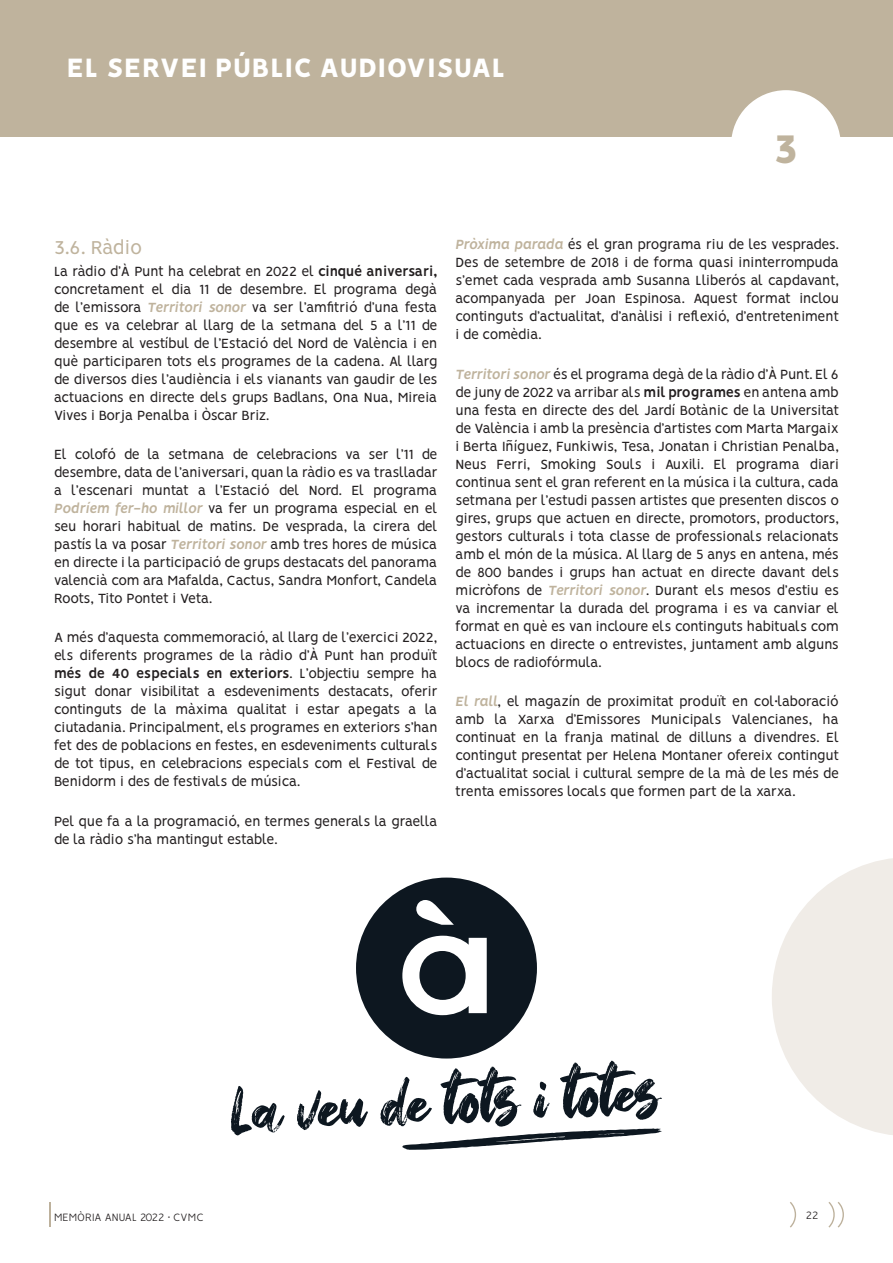
<style>
.page{position:relative;width:893px;height:1263px;background:#fff}
.page>*{position:absolute;margin:0;border:0;box-sizing:border-box;transform-origin:0 0}
.t1{font:800 45px "Vision";color:#bfb39d}
.TITOL_APARTAT-_SEGON{font:800 30px "Vision";color:#fff}
.TITOL_SUBAPARTAT{font:21px "Vision";letter-spacing:-.025em;color:#bfb39d}
.nom-programa{font:15px/18px "Vision";letter-spacing:-.03em;color:#231f20;text-align:justify}
.t2{font:300 12px "Vision";color:#231f20}
.s1{font-weight:700}
.s2{font-weight:700;font-style:italic;color:#bfb39d}
</style>
<div class="page">
<svg style="left:772px;top:858px;width:121px;height:277px"></svg>
<div style="left:0;top:0;width:893px;height:137px;background:#bfb39d"></div>
<div style="left:731px;top:90px;width:110px;height:110px;background:#fff;border-radius:50%"></div>
<svg style="left:49px;top:1202px;width:1px;height:25px"></svg>
<svg style="left:828px;top:1202px;width:16px;height:25px"></svg>
<svg style="left:790px;top:1202px;width:6px;height:25px"></svg>
<svg style="left:231px;top:1086px;width:54px;height:49px"></svg>
<svg style="left:297px;top:877px;width:365px;height:273px"></svg>
<p class="TITOL_APARTAT-_SEGON" style="left:67px;top:50px;width:441px">EL SERVEI PÚBLIC AUDIOVISUAL</p>
<p class="t1" style="left:774px;top:122px;width:26px">3</p>
<p class="TITOL_SUBAPARTAT" style="left:54px;top:235px;width:90px">3.6. Ràdio</p>
<p class="nom-programa" style="left:54px;top:264px;width:385px">La ràdio d’À Punt ha celebrat en 2022 el <span class="s1">cinqué aniversari, </span>concretament el dia 11 de desembre. El programa degà de l’emissora <span class="s2">Territori sonor</span> va ser l’amfitrió d’una festa que es va celebrar al llarg de la setmana del 5 a l’11 de desembre al vestíbul de l’Estació del Nord de València i en què participaren tots els programes de la cadena. Al llarg de diversos dies l’audiència i els vianants van gaudir de les actuacions en directe dels grups Badlans, Ona Nua, Mireia Vives i Borja Penalba i Òscar Briz.</p>
<p class="nom-programa" style="left:54px;top:447px;width:385px">El colofó de la setmana de celebracions va ser l’11 de desembre, data de l’aniversari, quan la ràdio es va traslladar a l’escenari muntat a l’Estació del Nord. El programa <span class="s2">Podríem fer-ho millor</span> va fer un programa especial en el seu horari habitual de matins. De vesprada, la cirera del pastís la va posar <span class="s2">Territori sonor</span> amb tres hores de música en directe i la participació de grups destacats del panorama valencià com ara Mafalda, Cactus, Sandra Monfort, Candela Roots, Tito Pontet i Veta.</p>
<p class="nom-programa" style="left:54px;top:630px;width:385px">A més d’aquesta commemoració, al llarg de l’exercici 2022, els diferents programes de la ràdio d’À Punt han produït <span class="s1">més de 40 especials en exteriors</span>. L’objectiu sempre ha sigut donar visibilitat a esdeveniments destacats, oferir continguts de la màxima qualitat i estar apegats a la ciutadania. Principalment, els programes en exteriors s’han fet des de poblacions en festes, en esdeveniments culturals de tot tipus, en celebracions especials com el Festival de Benidorm i des de festivals de música.</p>
<p class="nom-programa" style="left:54px;top:813px;width:385px">Pel que fa a la programació, en termes generals la graella de la ràdio s’ha mantingut estable.</p>
<p class="nom-programa" style="left:455px;top:237px;width:385px"><span class="s2">Pròxima parada</span> és el gran programa riu de les vesprades.<br>Des de setembre de 2018 i de forma quasi ininterrompuda s’emet cada vesprada amb Susanna Lliberós al capdavant, acompanyada per Joan Espinosa. Aquest format inclou continguts d’actualitat, d’anàlisi i reflexió, d’entreteniment i de comèdia.</p>
<p class="nom-programa" style="left:455px;top:366px;width:385px"><span class="s2">Territori sonor</span> és el programa degà de la ràdio d’À Punt. El 6 de juny de 2022 va arribar als <span class="s1">mil programes</span> en antena amb una festa en directe des del Jardí Botànic de la Universitat de València i amb la presència d’artistes com Marta Margaix i Berta Iñíguez, Funkiwis, Tesa, Jonatan i Christian Penalba, Neus Ferri, Smoking Souls i Auxili. El programa diari continua sent el gran referent en la música i la cultura, cada setmana per l’estudi passen artistes que presenten discos o gires, grups que actuen en directe, promotors, productors, gestors culturals i tota classe de professionals relacionats amb el món de la música. Al llarg de 5 anys en antena, més de 800 bandes i grups han actuat en directe davant dels micròfons de <span class="s2">Territori sonor</span>. Durant els mesos d’estiu es va incrementar la durada del programa i es va canviar el format en què es van incloure els continguts habituals com actuacions en directe o entrevistes, juntament amb alguns blocs de radiofórmula.</p>
<p class="nom-programa" style="left:455px;top:694px;width:385px"><span class="s2">El rall</span>, el magazín de proximitat produït en col·laboració amb la Xarxa d’Emissores Municipals Valencianes, ha continuat en la franja matinal de dilluns a divendres. El contingut presentat per Helena Montaner ofereix contingut d’actualitat social i cultural sempre de la mà de les més de trenta emissores locals que formen part de la xarxa.</p>
<p class="t2" style="left:54px;top:1210px;width:151px">MEMÒRIA ANUAL 2022 · CVMC</p>
<p class="t2" style="left:806px;top:1208px;width:14px">22</p>
</div>
